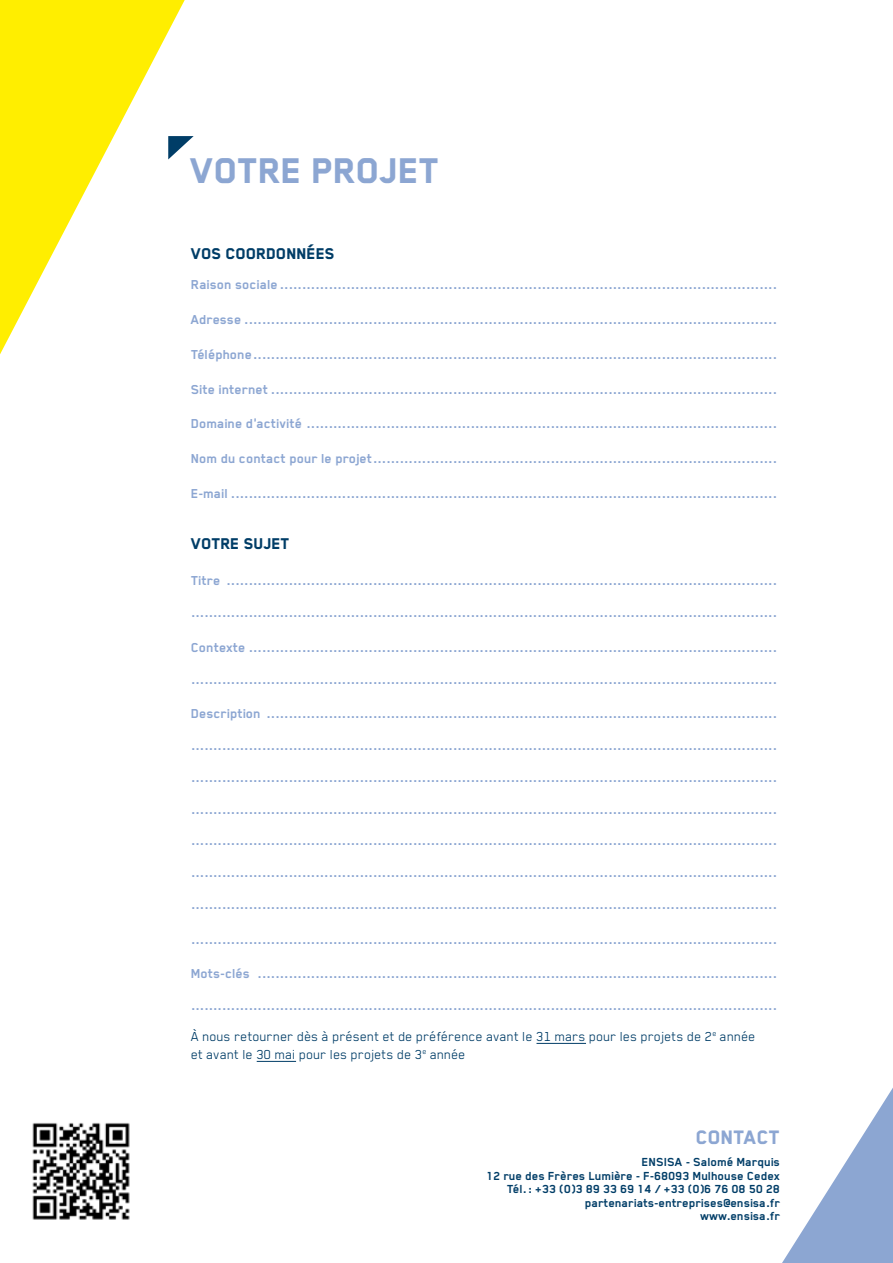
<style>
.page{position:relative;width:893px;height:1263px;background:#fff}
.page>*{position:absolute;margin:0;border:0;box-sizing:border-box;transform-origin:0 0}
.t1{font:800 41.25px "Blender";color:#8ca6d2}
.t2{font:800 22.5px "Blender";color:#8ca6d2}
.t3{font:800 18px "Blender";color:#003d67}
.t4{font:700 15px/31.8px "Blender";color:#8ca6d2}
.t5{font:15px "Blender";color:#003d67}
.t6{font:700 13.5px/13.5px "Blender";color:#003d67;text-align:right}
.s1{font-weight:400;color:#003d67}
</style>
<div class="page">
<svg style="left:0;top:0;width:185px;height:354px;fill:#fe0"></svg>
<hr style="left:536px;top:1043px;width:50px;height:1px;background:#003d67">
<hr style="left:257px;top:1061px;width:39px;height:1px;background:#003d67">
<svg style="left:782px;top:1088px;width:111px;height:175px"></svg>
<svg style="left:168px;top:136px;width:26px;height:23px"></svg>
<img style="left:32px;top:1122px;width:98px;height:98px">
<h1 class="t1" style="left:191px;top:147px;width:251px">VOTRE PROJET</h1>
<p class="t3" style="left:191px;top:243px;width:145px">VOS COORDONNÉES</p>
<p class="t4" style="left:191px;top:268px;width:588px">Raison sociale ................................................................................................................</p>
<p class="t4" style="left:191px;top:303px;width:588px">Adresse ........................................................................................................................</p>
<p class="t4" style="left:191px;top:338px;width:588px">Téléphone......................................................................................................................</p>
<p class="t4" style="left:191px;top:373px;width:588px">Site internet ..................................................................................................................</p>
<p class="t4" style="left:191px;top:408px;width:588px">Domaine d’activité ..........................................................................................................</p>
<p class="t4" style="left:191px;top:442px;width:588px">Nom du contact pour le projet...........................................................................................</p>
<p class="t4" style="left:191px;top:477px;width:588px">E-mail ...........................................................................................................................</p>
<p class="t3" style="left:191px;top:534px;width:100px">VOTRE SUJET</p>
<p class="t4" style="left:191px;top:564px;width:588px">Titre ............................................................................................................................ ....................................................................................................................................</p>
<p class="t4" style="left:191px;top:631px;width:588px">Contexte ....................................................................................................................... ....................................................................................................................................</p>
<p class="t4" style="left:191px;top:697px;width:588px;text-align:justify">Description ................................................................................................................... .................................................................................................................................... .................................................................................................................................... .................................................................................................................................... .................................................................................................................................... .................................................................................................................................... ....................................................................................................................................</p>
<p class="t4" style="left:191px;top:923px;width:588px">....................................................................................................................................</p>
<p class="t4" style="left:191px;top:958px;width:588px;text-align:justify">Mots-clés ..................................................................................................................... ....................................................................................................................................<br><span class="s1">À nous retourner dès à présent et de préférence avant le 31 mars pour les projets de 2</span><sup>e</sup> <span class="s1">année</span></p>
<p class="t5" style="left:191px;top:1046px;width:276px">et avant le 30 mai pour les projets de 3<sup>e</sup> année</p>
<h2 class="t2" style="left:697px;top:1125px;width:86px">CONTACT</h2>
<p class="t6" style="left:487px;top:1155px;width:295px">ENSISA - Salomé Marquis<br>12 rue des Frères Lumière - F-68093 Mulhouse Cedex Tél.: +33 (0)3 89 33 69 14 / +33 (0)6 76 08 50 28 partenariats-entreprises@ensisa.fr<br>www.ensisa.fr</p>
</div>
